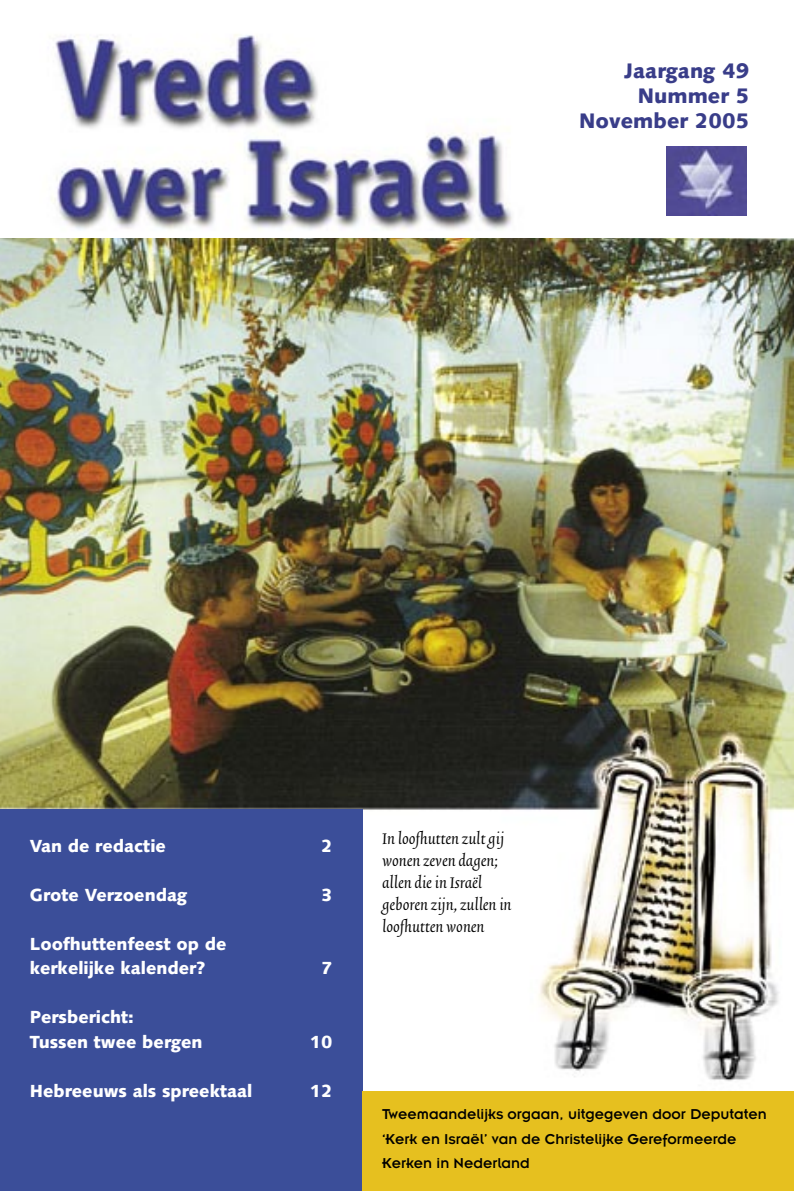
<style>
.page{position:relative;width:794px;height:1191px;background:#fff}
.page>*{position:absolute;margin:0;border:0;box-sizing:border-box;transform-origin:0 0}
.t1{font:900 21px/25.2px "Syntax";color:#393d89;text-align:right}
.t2{font:italic 19.25px/21.9px "Trinite No 2";color:#000}
.t3{font:900 17.5px/24.5px "Syntax";color:#fff}
.t4{font:15.75px/24.5px "Insignia";color:#000}
</style>
<div class="page">
<img style="left:51px;top:34px;width:461px;height:196px">
<img style="left:0;top:238px;width:794px;height:853px">
<div style="left:0;top:809px;width:362px;height:382px;background:#3b4e99"></div>
<div style="left:362px;top:1091px;width:432px;height:100px;background:#e6c01f"></div>
<img style="left:666px;top:146px;width:80px;height:69px">
<p class="t1" style="left:579px;top:58px;width:172px">Jaargang 49<br>Nummer 5<br>November 2005</p>
<p class="t3" style="left:30px;top:833px;width:138px">Van de redactie</p>
<p class="t3" style="left:321px;top:833px;width:13px">2</p>
<p class="t3" style="left:30px;top:882px;width:159px">Grote Verzoendag</p>
<p class="t3" style="left:321px;top:882px;width:13px">3</p>
<p class="t3" style="left:30px;top:931px;width:198px">Loofhuttenfeest op de kerkelijke kalender?</p>
<p class="t3" style="left:321px;top:956px;width:13px">7</p>
<p class="t3" style="left:30px;top:1005px;width:174px">Persbericht:<br>Tussen twee bergen</p>
<p class="t3" style="left:310px;top:1029px;width:24px">10</p>
<p class="t3" style="left:30px;top:1078px;width:224px">Hebreeuws als spreektaal</p>
<p class="t3" style="left:310px;top:1078px;width:24px">12</p>
<p class="t2" style="left:382px;top:828px;width:131px">In loofhutten zult gij wonen zeven dagen; allen die in Israël geboren zijn, zullen in loofhutten wonen</p>
<p class="t4" style="left:382px;top:1102px;width:386px">Tweemaandelijks orgaan, uitgegeven door Deputaten ‘Kerk en Israël’ van de Christelijke Gereformeerde<br>Kerken in Nederland</p>
</div>
